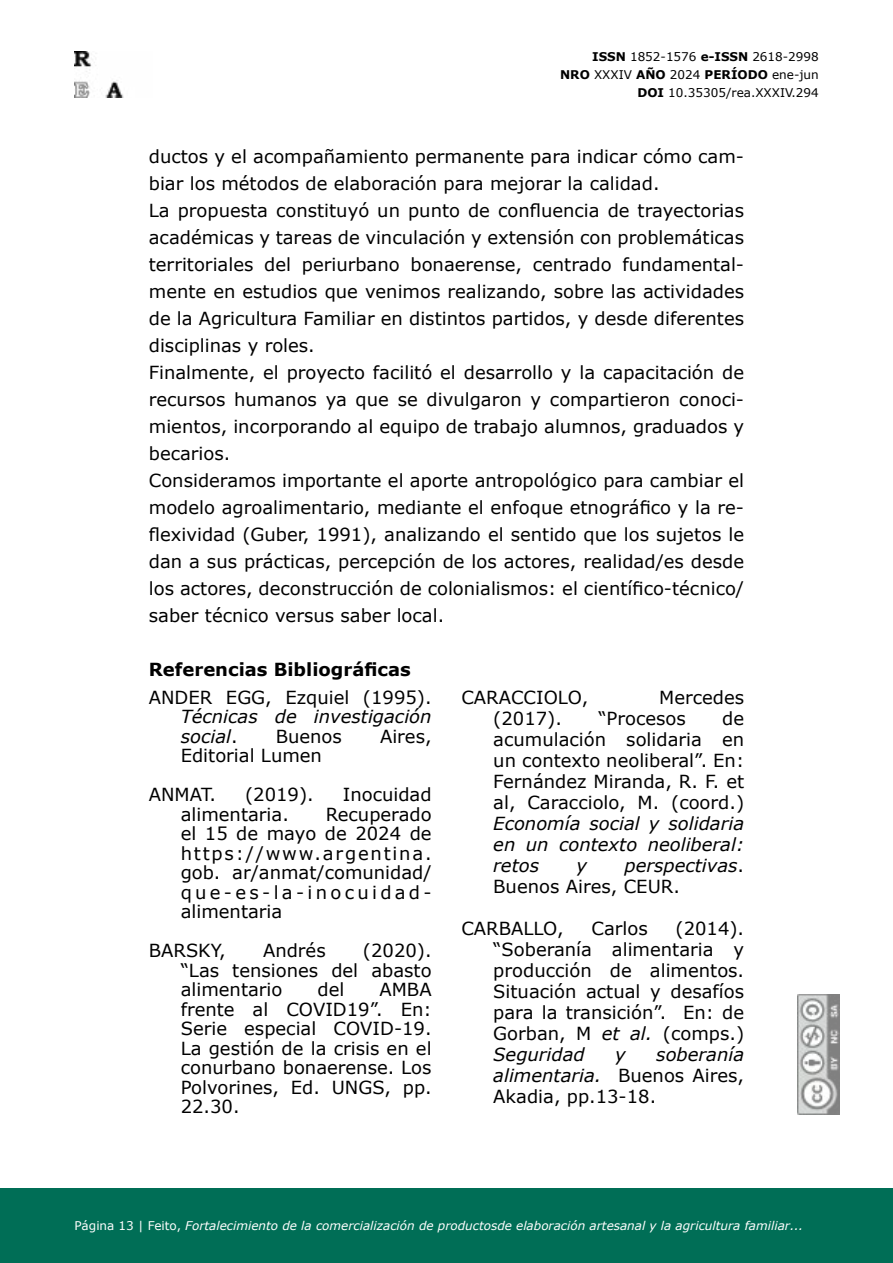
<style>
.page{position:relative;width:893px;height:1263px;background:#fff}
.page>*{position:absolute;margin:0;border:0;box-sizing:border-box;transform-origin:0 0}
.t1{font:18px/27px "Verdana";color:#000;text-align:justify}
.t2{font:italic 18px/21px "Verdana";color:#000}
.t3{font:700 18px "Verdana";color:#000}
.t4{font:italic 12px "Verdana";color:#fff}
.t5{font:12px/18px "Verdana";color:#000;text-align:right}
.s1{font-weight:700}
.s2{font-style:normal}
.s3{font-style:italic}
</style>
<div class="page">
<img style="left:798px;top:994px;width:42px;height:120px">
<div style="left:0;top:1188px;width:893px;height:75px;background:#006e56"></div>
<img style="left:74px;top:52px;width:50px;height:45px">
<p class="t5" style="left:560px;top:48px;width:260px"><span class="s1">ISSN</span> 1852-1576 <span class="s1">e-ISSN</span> 2618-2998<br><span class="s1">NRO</span> XXXIV <span class="s1">AÑO</span> 2024 <span class="s1">PERÍODO</span> ene-jun<br><span class="s1">DOI</span> 10.35305/rea.XXXIV.294</p>
<p class="t1" style="left:149px;top:143px;width:597px;text-align:left">ductos y el acompañamiento permanente para indicar cómo cam&shy;biar los métodos de elaboración para mejorar la calidad.<br>La propuesta constituyó un punto de confluencia de trayectorias académicas y tareas de vinculación y extensión con problemáticas territoriales del periurbano bonaerense, centrado fundamental&shy;mente en estudios que venimos realizando, sobre las actividades de la Agricultura Familiar en distintos partidos, y desde diferentes disciplinas y roles.<br>Finalmente, el proyecto facilitó el desarrollo y la capacitación de recursos humanos ya que se divulgaron y compartieron conoci&shy;mientos, incorporando al equipo de trabajo alumnos, graduados y becarios.<br>Consideramos importante el aporte antropológico para cambiar el modelo agroalimentario, mediante el enfoque etnográfico y la re&shy;flexividad (Guber, 1991), analizando el sentido que los sujetos le dan a sus prácticas, percepción de los actores, realidad/es desde los actores, deconstrucción de colonialismos: el científico-técnico/ saber técnico versus saber local.</p>
<p class="t3" style="left:149px;top:657px;width:263px">Referencias Bibliográficas</p>
<p class="t1" style="left:149px;top:684px;width:284px">ANDER EGG, Ezquiel (1995).</p>
<p class="t2" style="left:181px;top:707px;width:252px;line-height:19.5px">Técnicas de investigación social<span class="s2">.</span></p>
<p class="t1" style="left:461px;top:684px;width:128px">CARACCIOLO,</p>
<p class="t1" style="left:659px;top:684px;width:87px">Mercedes</p>
<p class="t1" style="left:493px;top:705px;width:70px">(2017).</p>
<p class="t1" style="left:598px;top:705px;width:89px">“Procesos</p>
<p class="t1" style="left:493px;top:708px;width:252px;line-height:21px;text-indent:229px">de acumulación solidaria en un contexto neoliberal”. En:<br>Fernández Miranda, R. F. et al, Caracciolo, M. (coord.)</p>
<p class="t2" style="left:493px;top:813px;width:252px;text-align:justify">Economía social y solidaria en un contexto neoliberal: retos</p>
<p class="t1" style="left:276px;top:723px;width:68px">Buenos</p>
<p class="t1" style="left:380px;top:723px;width:53px">Aires,</p>
<p class="t1" style="left:149px;top:736px;width:175px;line-height:39px;text-indent:32px">Editorial Lumen<br>ANMAT.</p>
<p class="t1" style="left:245px;top:781px;width:70px">(2019).</p>
<p class="t1" style="left:343px;top:781px;width:90px">Inocuidad</p>
<p class="t1" style="left:181px;top:801px;width:110px">alimentaria.</p>
<p class="t1" style="left:181px;top:805px;width:252px;line-height:19.5px;text-indent:145px">Recuperado el 15 de mayo de 2024 de https://www.argentina. gob. ar/anmat/comunidad/ que-es-la-inocuidad&shy;alimentaria</p>
<p class="t1" style="left:149px;top:937px;width:79px">BARSKY,</p>
<p class="t1" style="left:263px;top:937px;width:64px">Andrés</p>
<p class="t1" style="left:493px;top:855px;width:252px;line-height:21px;text-indent:131px"><span class="s3">perspectivas</span>.<br>Buenos Aires, CEUR.</p>
<p class="t1" style="left:461px;top:915px;width:104px">CARBALLO,</p>
<p class="t1" style="left:591px;top:915px;width:58px">Carlos</p>
<p class="t2" style="left:576px;top:855px;width:12px">y</p>
<p class="t1" style="left:493px;top:918px;width:252px;line-height:21px;text-indent:182px">(2014). “Soberanía alimentaria y producción de alimentos.<br>Situación actual y desafíos para la transición”. En: de Gorban, M <span class="s3">et al.</span> (comps.)<br><span class="s3">Seguridad</span></p>
<p class="t1" style="left:181px;top:941px;width:252px;line-height:19.5px;text-indent:182px">(2020). “Las tensiones del abasto alimentario</p>
<p class="t1" style="left:318px;top:976px;width:28px">del</p>
<p class="t1" style="left:181px;top:980px;width:252px;line-height:19.5px;text-indent:199px">AMBA frente al COVID19”. En:<br>Serie especial COVID-19.<br>La gestión de la crisis en el conurbano bonaerense. Los Polvorines, Ed. UNGS, pp.<br>22.30.</p>
<p class="t1" style="left:493px;top:1044px;width:252px;line-height:21px;text-indent:163px"><span class="s3">soberanía alimentaria.</span> Buenos Aires, Akadia, pp.13-18.</p>
<p class="t2" style="left:615px;top:1044px;width:12px">y</p>
<p class="t4" style="left:74px;top:1217px;width:730px"><span class="s2">Página 13 | Feito,</span> Fortalecimiento de la comercialización de productosde elaboración artesanal y la agricultura familiar...</p>
</div>
